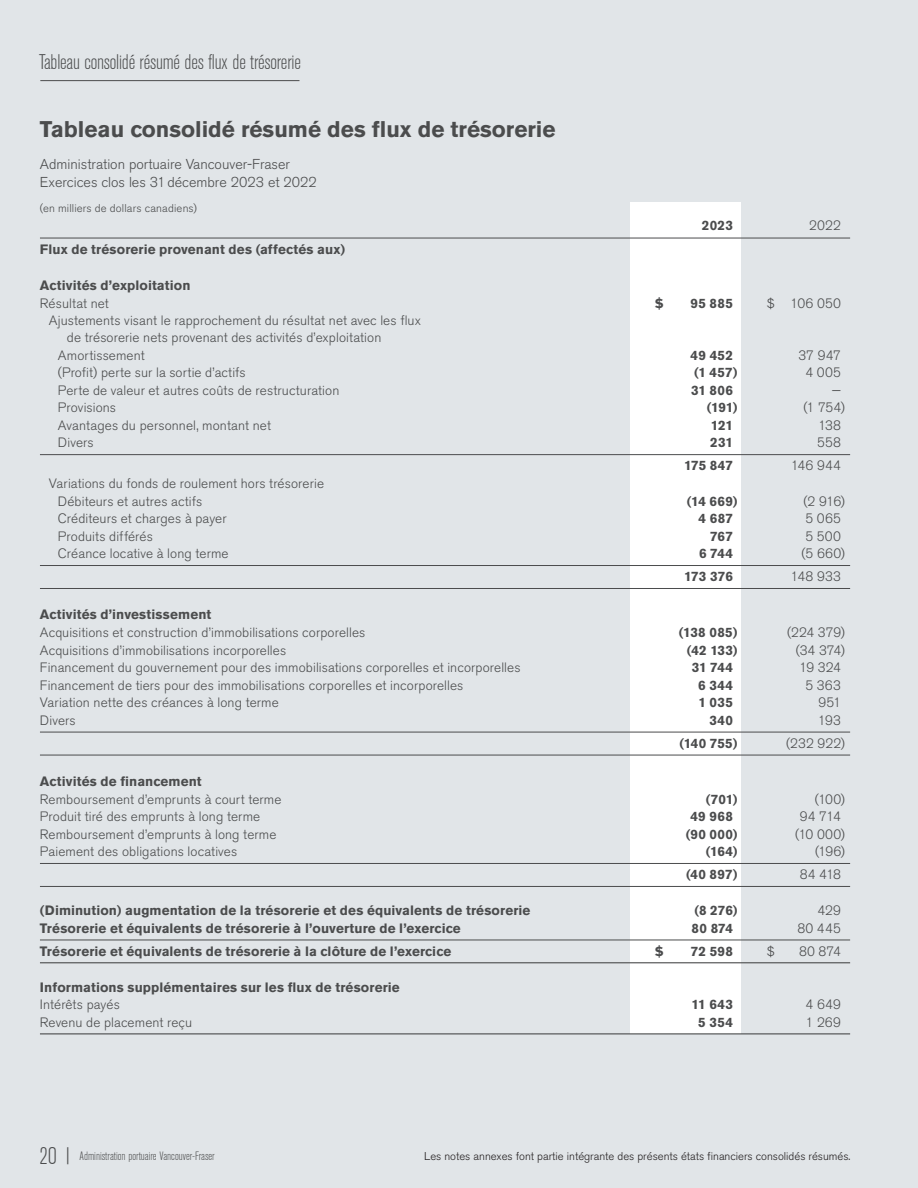
<style>
.page{position:relative;width:918px;height:1188px;background:#e1e5e8}
.page>*{position:absolute;margin:0;border:0;box-sizing:border-box;transform-origin:0 0}
.t1{font:700 22.5px "Akzidenz Grotesk BE";color:#4b4c4d}
.t2{font:300 condensed 21px "Akzidenz Grotesk BE";letter-spacing:-.01em;color:#4b4c4d}
.t3{font:300 14.25px/18px "Akzidenz Grotesk BE";color:#4b4c4d}
.t4{font:300 13.5px/17.5px "Akzidenz Grotesk BE";letter-spacing:.01em;color:#4b4c4d}
.t5{font:700 13.5px "Akzidenz Grotesk BE";letter-spacing:.01em;color:#4b4c4d}
.t6{font:300 condensed 12px "Akzidenz Grotesk BE";color:#4b4c4d}
.t7{font:300 11.25px "Akzidenz Grotesk BE";color:#231f20}
.t8{font:300 11.25px "Akzidenz Grotesk BE";letter-spacing:.015em;color:#4b4c4d}
.s1{font-size:24px}
.s2{font-size:17.1px}
</style>
<div class="page">
<hr style="left:40px;top:80px;width:259px;height:1px;background:#4b4c4d">
<div style="left:631px;top:202px;width:110px;height:832px;background:#fff"></div>
<hr style="left:40px;top:238px;width:810px;height:1px;background:#4b4c4d">
<hr style="left:40px;top:454px;width:810px;height:1px;background:#4b4c4d">
<hr style="left:40px;top:565px;width:810px;height:1px;background:#4b4c4d">
<hr style="left:40px;top:588px;width:810px;height:1px;background:#4b4c4d">
<hr style="left:40px;top:732px;width:810px;height:1px;background:#4b4c4d">
<hr style="left:40px;top:755px;width:810px;height:1px;background:#4b4c4d">
<hr style="left:40px;top:863px;width:810px;height:1px;background:#4b4c4d">
<hr style="left:40px;top:886px;width:810px;height:1px;background:#4b4c4d">
<hr style="left:40px;top:940px;width:810px;height:1px;background:#4b4c4d">
<hr style="left:40px;top:962px;width:810px;height:1px;background:#4b4c4d">
<hr style="left:40px;top:1033px;width:810px;height:1px;background:#4b4c4d">
<h2 class="t2" style="left:39px;top:50px;width:263px">Tableau consolidé résumé des flux de trésorerie</h2>
<h1 class="t1" style="left:40px;top:117px;width:517px">Tableau consolidé résumé des flux de trésorerie</h1>
<p class="t3" style="left:40px;top:155px;width:278px">Administration portuaire Vancouver-Fraser<br>Exercices clos les 31 décembre 2023 et 2022</p>
<p class="t8" style="left:40px;top:202px;width:158px">(en milliers de dollars canadiens)</p>
<p class="t5" style="left:702px;top:217px;width:32px">2023</p>
<p class="t4" style="left:809px;top:216px;width:33px">2022</p>
<p class="t5" style="left:40px;top:242px;width:307px">Flux de trésorerie provenant des (affectés aux)</p>
<p class="t5" style="left:40px;top:278px;width:152px">Activités d’exploitation</p>
<p class="t4" style="left:40px;top:295px;width:70px">Résultat net</p>
<p class="t5" style="left:655px;top:295px;width:11px">$</p>
<p class="t5" style="left:690px;top:295px;width:44px">95 885</p>
<p class="t4" style="left:767px;top:295px;width:76px">$ 106 050</p>
<p class="t4" style="left:49px;top:312px;width:374px">Ajustements visant le rapprochement du résultat net avec les flux</p>
<p class="t4" style="left:67px;top:329px;width:316px">de trésorerie nets provenant des activités d’exploitation</p>
<p class="t4" style="left:58px;top:346px;width:88px">Amortissement</p>
<p class="t5" style="left:691px;top:347px;width:44px">49 452</p>
<p class="t4" style="left:799px;top:346px;width:44px">37 947</p>
<p class="t4" style="left:58px;top:364px;width:189px">(Profit) perte sur la sortie d’actifs</p>
<p class="t5" style="left:694px;top:365px;width:45px">(1 457)</p>
<p class="t4" style="left:805px;top:364px;width:37px">4 005</p>
<p class="t4" style="left:58px;top:382px;width:283px">Perte de valeur et autres coûts de restructuration</p>
<p class="t5" style="left:691px;top:382px;width:43px">31 806</p>
<p class="t4" style="left:832px;top:382px;width:11px">—</p>
<p class="t4" style="left:58px;top:399px;width:60px">Provisions</p>
<p class="t5" style="left:707px;top:400px;width:32px">(191)</p>
<p class="t4" style="left:803px;top:399px;width:43px">(1 754)</p>
<p class="t4" style="left:58px;top:417px;width:214px">Avantages du personnel, montant net</p>
<p class="t5" style="left:711px;top:417px;width:24px">121</p>
<p class="t4" style="left:818px;top:417px;width:24px">138</p>
<p class="t4" style="left:58px;top:434px;width:37px">Divers</p>
<p class="t5" style="left:710px;top:435px;width:24px">231</p>
<p class="t4" style="left:817px;top:434px;width:25px">558</p>
<p class="t5" style="left:684px;top:458px;width:50px">175 847</p>
<p class="t4" style="left:791px;top:457px;width:52px">146 944</p>
<p class="t4" style="left:58px;top:475px;width:268px;text-indent:-9px">Variations du fonds de roulement hors trésorerie<br>Débiteurs et autres actifs</p>
<p class="t5" style="left:687px;top:493px;width:52px">(14 669)</p>
<p class="t4" style="left:804px;top:492px;width:43px">(2 916)</p>
<p class="t4" style="left:58px;top:510px;width:170px">Créditeurs et charges à payer</p>
<p class="t5" style="left:699px;top:511px;width:36px">4 687</p>
<p class="t4" style="left:805px;top:510px;width:37px">5 065</p>
<p class="t4" style="left:58px;top:528px;width:97px">Produits différés</p>
<p class="t5" style="left:710px;top:528px;width:24px">767</p>
<p class="t4" style="left:805px;top:528px;width:37px">5 500</p>
<p class="t4" style="left:58px;top:545px;width:172px">Créance locative à long terme</p>
<p class="t5" style="left:699px;top:546px;width:35px">6 744</p>
<p class="t4" style="left:802px;top:545px;width:45px">(5 660)</p>
<p class="t5" style="left:684px;top:569px;width:50px">173 376</p>
<p class="t4" style="left:791px;top:568px;width:52px">148 933</p>
<p class="t5" style="left:40px;top:607px;width:173px">Activités d’investissement</p>
<p class="t4" style="left:40px;top:624px;width:327px">Acquisitions et construction d’immobilisations corporelles</p>
<p class="t5" style="left:679px;top:624px;width:60px">(138 085)</p>
<p class="t4" style="left:787px;top:624px;width:60px">(224 379)</p>
<p class="t4" style="left:40px;top:641px;width:248px">Acquisitions d’immobilisations incorporelles</p>
<p class="t5" style="left:687px;top:642px;width:52px">(42 133)</p>
<p class="t4" style="left:796px;top:641px;width:51px">(34 374)</p>
<p class="t4" style="left:40px;top:659px;width:482px">Financement du gouvernement pour des immobilisations corporelles et incorporelles</p>
<p class="t5" style="left:692px;top:660px;width:43px">31 744</p>
<p class="t4" style="left:799px;top:659px;width:43px">19 324</p>
<p class="t4" style="left:40px;top:677px;width:425px">Financement de tiers pour des immobilisations corporelles et incorporelles</p>
<p class="t5" style="left:698px;top:677px;width:36px">6 344</p>
<p class="t4" style="left:805px;top:677px;width:37px">5 363</p>
<p class="t4" style="left:40px;top:694px;width:240px">Variation nette des créances à long terme</p>
<p class="t5" style="left:698px;top:695px;width:36px">1 035</p>
<p class="t4" style="left:818px;top:694px;width:24px">951</p>
<p class="t4" style="left:40px;top:712px;width:37px">Divers</p>
<p class="t5" style="left:710px;top:712px;width:25px">340</p>
<p class="t4" style="left:818px;top:712px;width:24px">193</p>
<p class="t5" style="left:679px;top:735px;width:60px">(140 755)</p>
<p class="t4" style="left:786px;top:735px;width:61px">(232 922)</p>
<p class="t5" style="left:40px;top:773px;width:163px">Activités de financement</p>
<p class="t4" style="left:40px;top:790px;width:243px">Remboursement d’emprunts à court terme</p>
<p class="t5" style="left:706px;top:791px;width:33px">(701)</p>
<p class="t4" style="left:815px;top:790px;width:32px">(100)</p>
<p class="t4" style="left:40px;top:808px;width:222px">Produit tiré des emprunts à long terme</p>
<p class="t5" style="left:690px;top:809px;width:44px">49 968</p>
<p class="t4" style="left:800px;top:808px;width:43px">94 714</p>
<p class="t4" style="left:40px;top:826px;width:238px">Remboursement d’emprunts à long terme</p>
<p class="t5" style="left:686px;top:826px;width:54px">(90 000)</p>
<p class="t4" style="left:795px;top:826px;width:51px">(10 000)</p>
<p class="t4" style="left:40px;top:843px;width:199px">Paiement des obligations locatives</p>
<p class="t5" style="left:706px;top:844px;width:33px">(164)</p>
<p class="t4" style="left:815px;top:843px;width:32px">(196)</p>
<p class="t5" style="left:686px;top:867px;width:53px">(40 897)</p>
<p class="t4" style="left:800px;top:866px;width:43px">84 418</p>
<p class="t5" style="left:40px;top:903px;width:492px">(Diminution) augmentation de la trésorerie et des équivalents de trésorerie</p>
<p class="t5" style="left:694px;top:903px;width:45px">(8 276)</p>
<p class="t4" style="left:817px;top:902px;width:25px">429</p>
<p class="t5" style="left:40px;top:920px;width:422px">Trésorerie et équivalents de trésorerie à l’ouverture de l’exercice</p>
<p class="t5" style="left:692px;top:920px;width:43px">80 874</p>
<p class="t4" style="left:797px;top:920px;width:45px">80 445</p>
<p class="t5" style="left:40px;top:943px;width:413px">Trésorerie et équivalents de trésorerie à la clôture de l’exercice</p>
<p class="t5" style="left:655px;top:943px;width:11px">$</p>
<p class="t5" style="left:691px;top:943px;width:44px">72 598</p>
<p class="t4" style="left:767px;top:943px;width:10px">$</p>
<p class="t4" style="left:799px;top:943px;width:43px">80 874</p>
<p class="t5" style="left:40px;top:979px;width:361px">Informations supplémentaires sur les flux de trésorerie</p>
<p class="t4" style="left:40px;top:996px;width:82px">Intérêts payés</p>
<p class="t5" style="left:692px;top:997px;width:43px">11 643</p>
<p class="t4" style="left:806px;top:996px;width:37px">4 649</p>
<p class="t4" style="left:40px;top:1014px;width:154px">Revenu de placement reçu</p>
<p class="t5" style="left:698px;top:1014px;width:36px">5 354</p>
<p class="t4" style="left:806px;top:1014px;width:37px">1 269</p>
<p class="t6" style="left:39px;top:1149px;width:177px"><span class="s1">20</span> <span class="s2">|</span> Administration portuaire Vancouver-Fraser</p>
<p class="t7" style="left:424px;top:1150px;width:428px">Les notes annexes font partie intégrante des présents états financiers consolidés résumés.</p>
</div>
